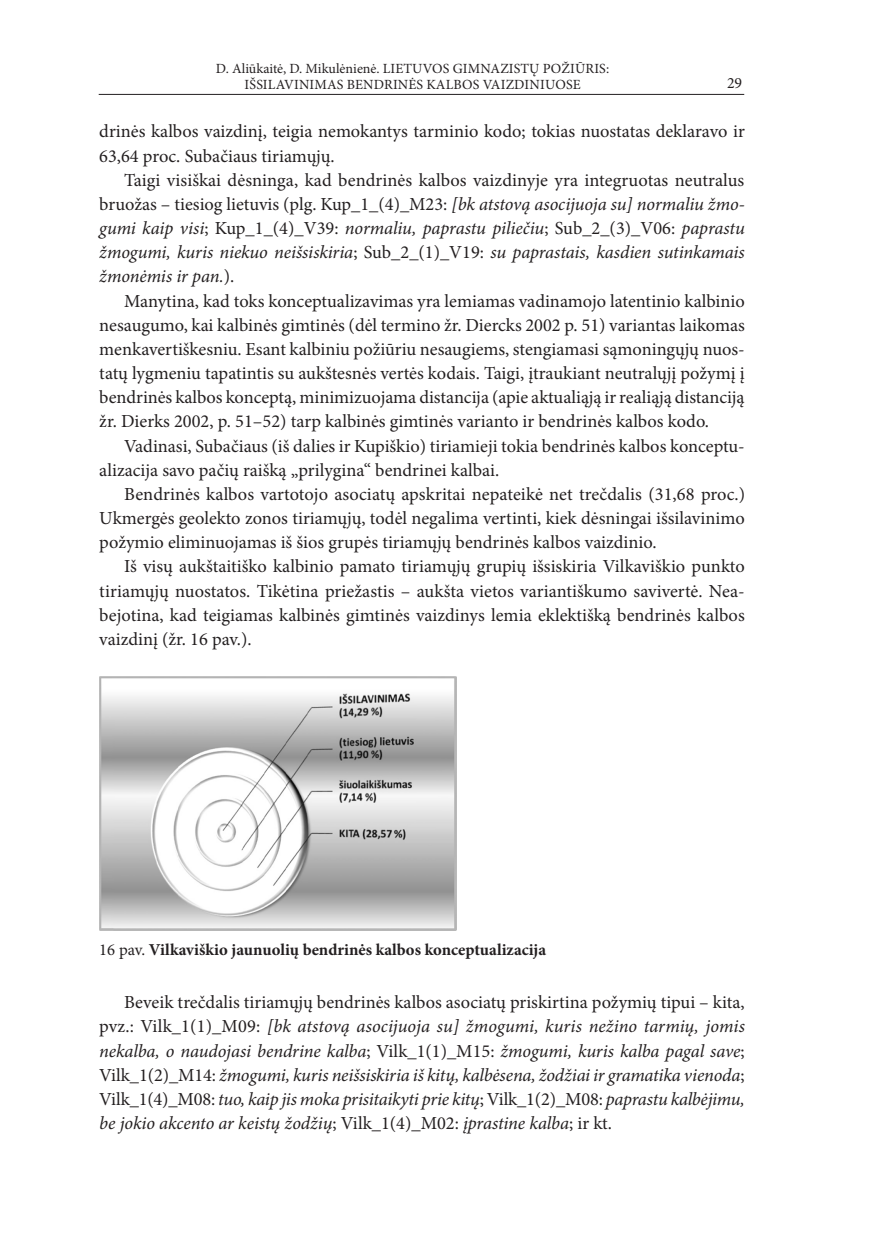
<style>
.page{position:relative;width:869px;height:1241px;background:#fff}
.page>*{position:absolute;margin:0;border:0;box-sizing:border-box;transform-origin:0 0}
.t1{font:18.38px/24.2px "Minion Pro";color:#231f20;text-align:justify}
.t2{font:italic 18.38px/24.2px "Minion Pro";letter-spacing:-.01em;color:#231f20;text-align:justify}
.lenteles-pav{font:700 16.62px "Minion Pro";color:#231f20}
.t3{font:15.75px "Minion Pro";color:#231f20}
.t4{font:14px/15.8px "Minion Pro";letter-spacing:.01em;color:#231f20;text-align:center}
.s1{font-style:italic}
.s2{font-weight:400}
.s3{font-style:normal}
</style>
<div class="page">
<hr style="left:99px;top:94px;width:644px;height:1px;background:#231f20">
<img style="left:99px;top:676px;width:357px;height:254px">
<p class="t4" style="left:216px;top:61px;width:394px">D. Aliūkaitė, D. Mikulėnienė. LIETUVOS GIMNAZISTŲ POŽIŪRIS:<br>IŠSILAVINIMAS BENDRINĖS KALBOS VAIZDINIUOSE</p>
<p class="t1" style="left:99px;top:120px;width:646px">drinės kalbos vaizdinį, teigia nemokantys tarminio kodo; tokias nuostatas deklaravo ir<br>63,64 proc. Subačiaus tiriamųjų.</p>
<p class="t1" style="left:99px;top:168px;width:646px;text-indent:25px">Taigi visiškai dėsninga, kad bendrinės kalbos vaizdinyje yra integruotas neutralus bruožas – tiesiog lietuvis (plg. Kup_1_(4)_M23: <span class="s1">[bk atstovą asocijuoja su] normaliu žmo&shy;gumi kaip visi</span>; Kup_1_(4)_V39: <span class="s1">normaliu, paprastu piliečiu</span>; Sub_2_(3)_V06: <span class="s1">paprastu žmogumi, kuris niekuo neišsiskiria</span>; Sub_2_(1)_V19: <span class="s1">su paprastais, kasdien sutinkamais žmonėmis ir pan.</span>).</p>
<p class="t1" style="left:99px;top:289px;width:646px;text-indent:25px">Manytina, kad toks konceptualizavimas yra lemiamas vadinamojo latentinio kalbinio nesaugumo, kai kalbinės gimtinės (dėl termino žr. Diercks 2002 p. 51) variantas laikomas menkavertiškesniu. Esant kalbiniu požiūriu nesaugiems, stengiamasi sąmoningųjų nuos&shy;tatų lygmeniu tapatintis su aukštesnės vertės kodais. Taigi, įtraukiant neutralųjį požymį į bendrinės kalbos konceptą, minimizuojama distancija (apie aktualiąją ir realiąją distanciją žr. Dierks 2002, p. 51–52) tarp kalbinės gimtinės varianto ir bendrinės kalbos kodo.</p>
<p class="t1" style="left:99px;top:433px;width:646px;text-indent:25px">Vadinasi, Subačiaus (iš dalies ir Kupiškio) tiriamieji tokia bendrinės kalbos konceptu&shy;alizacija savo pačių raišką „prilygina“ bendrinei kalbai.</p>
<p class="t1" style="left:99px;top:482px;width:647px;text-indent:25px">Bendrinės kalbos vartotojo asociatų apskritai nepateikė net trečdalis (31,68 proc.)<br>Ukmergės geolekto zonos tiriamųjų, todėl negalima vertinti, kiek dėsningai išsilavinimo požymio eliminuojamas iš šios grupės tiriamųjų bendrinės kalbos vaizdinio.</p>
<p class="t1" style="left:99px;top:554px;width:646px;text-indent:25px">Iš visų aukštaitiško kalbinio pamato tiriamųjų grupių išsiskiria Vilkaviškio punkto tiriamųjų nuostatos. Tikėtina priežastis – aukšta vietos variantiškumo savivertė. Nea&shy;bejotina, kad teigiamas kalbinės gimtinės vaizdinys lemia eklektišką bendrinės kalbos vaizdinį (žr. 16 pav.).</p>
<p class="t3" style="left:726px;top:73px;width:17px">29</p>
<p class="lenteles-pav" style="left:99px;top:937px;width:448px"><span class="s2">16 pav.</span> Vilkaviškio jaunuolių bendrinės kalbos konceptualizacija</p>
<p class="t2" style="left:99px;top:990px;width:647px;text-indent:25px"><span class="s3">Beveik trečdalis tiriamųjų bendrinės kalbos asociatų priskirtina požymių tipui – kita, pvz.: Vilk_1(1)_M09:</span> [bk atstovą asocijuoja su] žmogumi, kuris nežino tarmių, jomis nekalba, o naudojasi bendrine kalba<span class="s3">; Vilk_1(1)_M15:</span> žmogumi, kuris kalba pagal save<span class="s3">; Vilk_1(2)_M14:</span> žmogumi, kuris neišsiskiria iš kitų, kalbėsena, žodžiai ir gramatika vienoda<span class="s3">; Vilk_1(4)_M08:</span> tuo, kaip jis moka prisitaikyti prie kitų<span class="s3">; Vilk_1(2)_M08:</span> paprastu kalbėjimu, be jokio akcento ar keistų žodžių<span class="s3">; Vilk_1(4)_M02:</span> įprastine kalba<span class="s3">; ir kt.</span></p>
</div>
